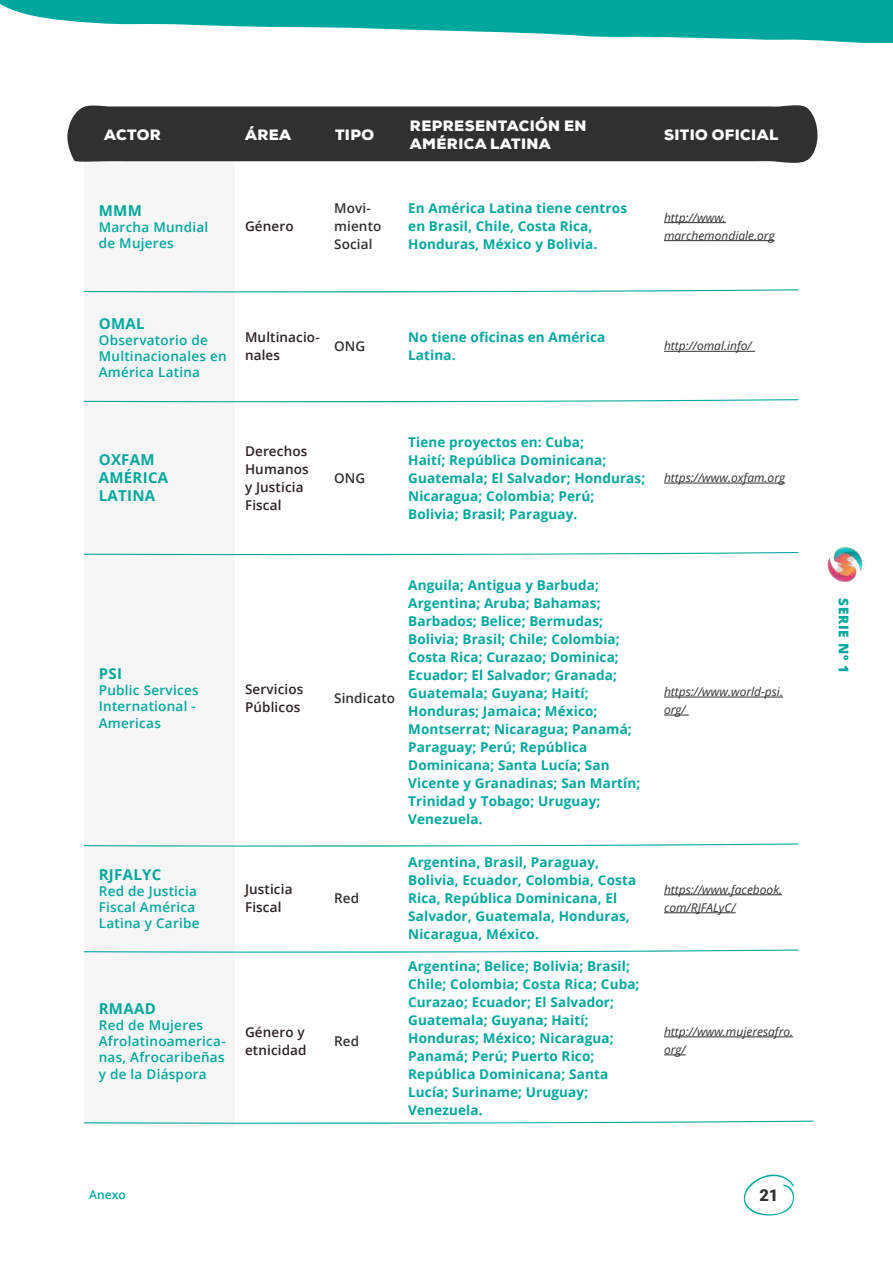
<style>
.page{position:relative;width:893px;height:1263px;background:#fff}
.page>*{position:absolute;margin:0;border:0;box-sizing:border-box;transform-origin:0 0}
.t1{font:900 16.5px "Roboto";color:#303030}
.t2{font:900 15px/18px "Nexa";letter-spacing:.025em;color:#fff}
.t3{font:700 15px/18px "Open Sans";letter-spacing:.02em;color:#00a79d}
.t4{font:700 15px "Open Sans";color:#00a79d}
.t5{font:700 13.5px/18px "Open Sans";letter-spacing:.01em;color:#00a79d}
.t6{font:600 13.5px/16.2px "Open Sans";letter-spacing:.02em;color:#00a79d}
.t7{font:600 13.5px/18px "Open Sans";letter-spacing:.01em;color:#2b2320}
.t8{font:600 13.5px/18px "Open Sans";letter-spacing:.01em;color:#303030}
.t9{font:800 13.5px "Open Sans";letter-spacing:.06em;color:#00a79d}
.t10{font:italic 12px/18px "Open Sans";color:#303030}
.t11{font:600 12px "Open Sans";color:#00a79d}
</style>
<div class="page">
<img style="left:827px;top:547px;width:36px;height:35px">
<svg style="left:743px;top:1174px;width:52px;height:42px"></svg>
<svg style="left:0;top:0;width:893px;height:43px"></svg>
<div style="left:85px;top:150px;width:150px;height:975px;background:#f6f6f6"></div>
<svg style="left:67px;top:105px;width:751px;height:58px;background:#3d3d3d"></svg>
<hr style="left:664px;top:222px;width:62px;height:1px;background:#303030">
<hr style="left:664px;top:240px;width:111px;height:1px;background:#303030">
<hr style="left:664px;top:351px;width:91px;height:1px;background:#303030">
<hr style="left:664px;top:483px;width:121px;height:1px;background:#303030">
<hr style="left:664px;top:894px;width:118px;height:1px;background:#303030">
<hr style="left:664px;top:912px;width:72px;height:1px;background:#303030">
<hr style="left:664px;top:697px;width:119px;height:1px;background:#303030">
<svg style="left:664px;top:715px;width:25px;height:1px"></svg>
<hr style="left:664px;top:1036px;width:129px;height:1px;background:#303030">
<svg style="left:664px;top:1054px;width:22px;height:1px"></svg>
<svg style="left:83px;top:289px;width:716px;height:4px"></svg>
<svg style="left:83px;top:399px;width:716px;height:3px"></svg>
<svg style="left:83px;top:552px;width:716px;height:3px"></svg>
<svg style="left:83px;top:843px;width:716px;height:4px"></svg>
<svg style="left:83px;top:949px;width:716px;height:4px"></svg>
<svg style="left:83px;top:1120px;width:731px;height:4px"></svg>
<p class="t2" style="left:104px;top:126px;width:58px">ACTOR</p>
<p class="t2" style="left:245px;top:126px;width:48px">ÁREA</p>
<p class="t2" style="left:335px;top:126px;width:40px">TIPO</p>
<p class="t2" style="left:410px;top:117px;width:178px">REPRESENTACIÓN EN<br>AMÉRICA LATINA</p>
<p class="t2" style="left:664px;top:126px;width:116px">SITIO OFICIAL</p>
<p class="t4" style="left:99px;top:200px;width:45px">MMM</p>
<p class="t6" style="left:99px;top:219px;width:111px">Marcha Mundial de Mujeres</p>
<p class="t7" style="left:245px;top:217px;width:50px">Género</p>
<p class="t8" style="left:334px;top:199px;width:49px">Movi&shy;miento<br>Social</p>
<p class="t5" style="left:408px;top:199px;width:220px">En América Latina tiene centros en Brasil, Chile, Costa Rica,<br>Honduras, México y Bolivia.</p>
<p class="t10" style="left:664px;top:208px;width:112px">http://www. marchemondiale.org</p>
<p class="t3" style="left:99px;top:314px;width:47px">OMAL</p>
<p class="t6" style="left:99px;top:331px;width:129px">Observatorio de<br>Multinacionales en<br>América Latina</p>
<p class="t7" style="left:245px;top:328px;width:76px">Multinacio&shy;nales</p>
<p class="t8" style="left:334px;top:337px;width:33px">ONG</p>
<p class="t5" style="left:408px;top:328px;width:199px">No tiene oficinas en América<br>Latina.</p>
<p class="t10" style="left:664px;top:337px;width:89px">http://omal.info/</p>
<p class="t3" style="left:99px;top:450px;width:71px">OXFAM<br>AMÉRICA<br>LATINA</p>
<p class="t7" style="left:245px;top:441px;width:65px">Derechos<br>Humanos y Justicia<br>Fiscal</p>
<p class="t3" style="left:99px;top:664px;width:25px">PSI</p>
<p class="t6" style="left:99px;top:682px;width:101px">Public Services<br>International -<br>Americas</p>
<p class="t7" style="left:245px;top:680px;width:60px">Servicios<br>Públicos</p>
<p class="t3" style="left:99px;top:865px;width:64px">RJFALYC</p>
<p class="t6" style="left:99px;top:883px;width:102px">Red de Justicia<br>Fiscal América<br>Latina y Caribe</p>
<p class="t7" style="left:245px;top:880px;width:49px">Justicia<br>Fiscal</p>
<p class="t3" style="left:99px;top:999px;width:59px">RMAAD</p>
<p class="t6" style="left:99px;top:1017px;width:128px">Red de Mujeres<br>Afrolatinoamerica&shy;nas, Afrocaribeñas y de la Diáspora</p>
<p class="t7" style="left:245px;top:1022px;width:63px">Género y etnicidad</p>
<p class="t8" style="left:334px;top:468px;width:33px">ONG</p>
<p class="t5" style="left:408px;top:432px;width:239px">Tiene proyectos en: Cuba;<br>Haití; República Dominicana;<br>Guatemala; El Salvador; Honduras;<br>Nicaragua; Colombia; Perú;<br>Bolivia; Brasil; Paraguay.</p>
<p class="t10" style="left:664px;top:468px;width:123px">https://www.oxfam.org</p>
<p class="t8" style="left:334px;top:689px;width:63px">Sindicato</p>
<p class="t8" style="left:334px;top:889px;width:27px">Red</p>
<p class="t8" style="left:334px;top:1031px;width:27px">Red</p>
<p class="t5" style="left:408px;top:575px;width:234px">Anguila; Antigua y Barbuda;<br>Argentina; Aruba; Bahamas;<br>Barbados; Belice; Bermudas;<br>Bolivia; Brasil; Chile; Colombia;<br>Costa Rica; Curazao; Dominica;<br>Ecuador; El Salvador; Granada;<br>Guatemala; Guyana; Haití;<br>Honduras; Jamaica; México;<br>Montserrat; Nicaragua; Panamá;<br>Paraguay; Perú; República<br>Dominicana; Santa Lucía; San<br>Vicente y Granadinas; San Martín;<br>Trinidad y Tobago; Uruguay;<br>Venezuela.</p>
<p class="t5" style="left:408px;top:853px;width:229px">Argentina, Brasil, Paraguay,<br>Bolivia, Ecuador, Colombia, Costa<br>Rica, República Dominicana, El<br>Salvador, Guatemala, Honduras,<br>Nicaragua, México.</p>
<p class="t5" style="left:408px;top:957px;width:233px">Argentina; Belice; Bolivia; Brasil;<br>Chile; Colombia; Costa Rica; Cuba;<br>Curazao; Ecuador; El Salvador;<br>Guatemala; Guyana; Haití;<br>Honduras; México; Nicaragua;<br>Panamá; Perú; Puerto Rico;<br>República Dominicana; Santa<br>Lucía; Suriname; Uruguay;<br>Venezuela.</p>
<p class="t10" style="left:664px;top:682px;width:120px">https://www.world-psi. org/</p>
<p class="t10" style="left:664px;top:880px;width:120px">https://www.facebook. com/RJFALyC/</p>
<p class="t10" style="left:664px;top:1022px;width:131px">http://www.mujeresafro. org/</p>
<p class="t11" style="left:89px;top:1187px;width:38px">Anexo</p>
<p class="t1" style="left:759px;top:1184px;width:21px">21</p>
<p class="t9" style="left:854px;top:598px;width:77px;rotate:90deg">SERIE Nº 1</p>
</div>
